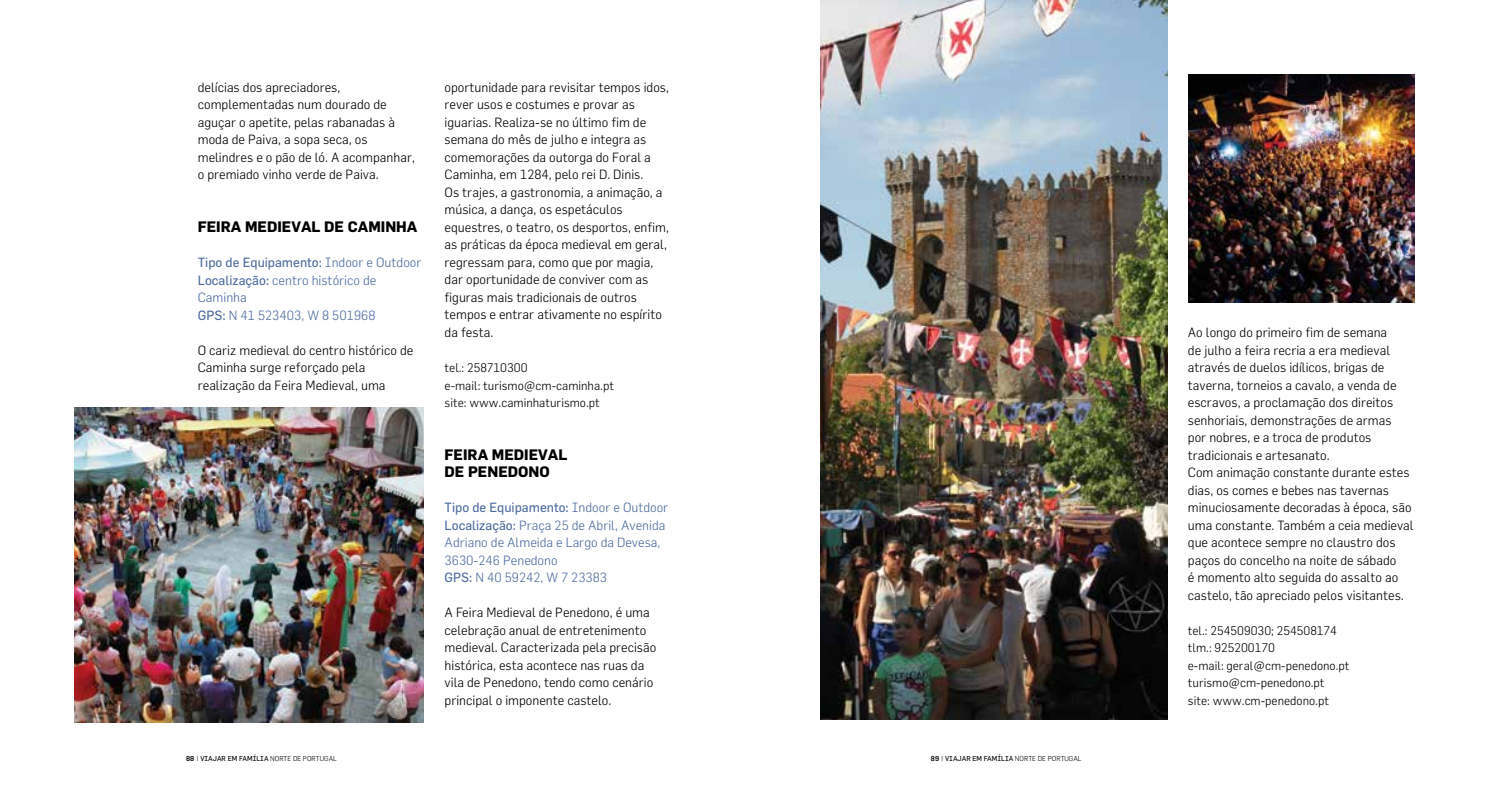
<style>
.page{position:relative;width:1489px;height:794px;background:#fff}
.page>*{position:absolute;margin:0;border:0;box-sizing:border-box;transform-origin:0 0}
.t1{font:700 14.88px/17.5px "Flama";color:#000}
.t2{font:300 13.12px/17.5px "Flama";color:#000}
.t3{font:300 13.12px/17.5px "Flama";color:#4e6ba0}
.t4{font:300 12.25px/17.5px "Flama";color:#000}
.t5{font:300 7px "Flama";color:#000}
.s1{font-weight:400}
.s2{font-weight:500}
</style>
<div class="page">
<img style="left:74px;top:407px;width:349px;height:315px">
<img style="left:820px;top:1px;width:347px;height:718px">
<img style="left:1188px;top:74px;width:226px;height:228px">
<p class="t2" style="left:198px;top:78px;width:219px">delícias dos apreciadores, complementadas num dourado de aguçar o apetite, pelas rabanadas à moda de Paiva, a sopa seca, os melindres e o pão de ló. A acompanhar, o premiado vinho verde de Paiva.</p>
<p class="t1" style="left:198px;top:217px;width:221px">FEIRA MEDIEVAL DE CAMINHA</p>
<p class="t3" style="left:198px;top:253px;width:225px"><span class="s1">Tipo de Equipamento:</span> Indoor e Outdoor<br><span class="s1">Localização:</span> centro histórico de<br>Caminha<br><span class="s1">GPS:</span> N 41 523403, W 8 501968</p>
<p class="t2" style="left:198px;top:341px;width:217px">O cariz medieval do centro histórico de<br>Caminha surge reforçado pela realização da Feira Medieval, uma</p>
<p class="t2" style="left:444px;top:78px;width:226px">oportunidade para revisitar tempos idos, rever usos e costumes e provar as iguarias. Realiza-se no último fim de semana do mês de julho e integra as comemorações da outorga do Foral a Caminha, em 1284, pelo rei D. Dinis.<br>Os trajes, a gastronomia, a animação, a música, a dança, os espetáculos equestres, o teatro, os desportos, enfim, as práticas da época medieval em geral, regressam para, como que por magia, dar oportunidade de conviver com as figuras mais tradicionais de outros tempos e entrar ativamente no espírito da festa.</p>
<p class="t4" style="left:444px;top:359px;width:171px">tel.: 258710300<br>e-mail: turismo@cm-caminha.pt site: www.caminhaturismo.pt</p>
<p class="t1" style="left:444px;top:445px;width:124px">FEIRA MEDIEVAL<br>DE PENEDONO</p>
<p class="t3" style="left:444px;top:498px;width:225px"><span class="s1">Tipo de Equipamento:</span> Indoor e Outdoor<br><span class="s1">Localização:</span> Praça 25 de Abril, Avenida<br>Adriano de Almeida e Largo da Devesa,<br>3630-246 Penedono<br><span class="s1">GPS:</span> N 40 59242, W 7 23383</p>
<p class="t2" style="left:444px;top:603px;width:213px">A Feira Medieval de Penedono, é uma celebração anual de entretenimento medieval. Caracterizada pela precisão histórica, esta acontece nas ruas da vila de Penedono, tendo como cenário principal o imponente castelo.</p>
<p class="t5" style="left:186px;top:754px;width:152px"><span class="s2">88</span> | <span class="s1">VIAJAR EM FAMÍLIA</span> NORTE DE PORTUGAL</p>
<p class="t5" style="left:930px;top:754px;width:152px"><span class="s2">89</span> | <span class="s1">VIAJAR EM FAMÍLIA</span> NORTE DE PORTUGAL</p>
<p class="t2" style="left:1187px;top:323px;width:227px">Ao longo do primeiro fim de semana<br>de julho a feira recria a era medieval através de duelos idílicos, brigas de taverna, torneios a cavalo, a venda de escravos, a proclamação dos direitos senhoriais, demonstrações de armas<br>por nobres, e a troca de produtos tradicionais e artesanato.<br>Com animação constante durante estes dias, os comes e bebes nas tavernas minuciosamente decoradas à época, são uma constante. Também a ceia medieval que acontece sempre no claustro dos paços do concelho na noite de sábado<br>é momento alto seguida do assalto ao castelo, tão apreciado pelos visitantes.</p>
<p class="t4" style="left:1187px;top:621px;width:163px">tel.: 254509030; 254508174 tlm.: 925200170<br>e-mail: geral@cm-penedono.pt turismo@cm-penedono.pt site: www.cm-penedono.pt</p>
</div>
